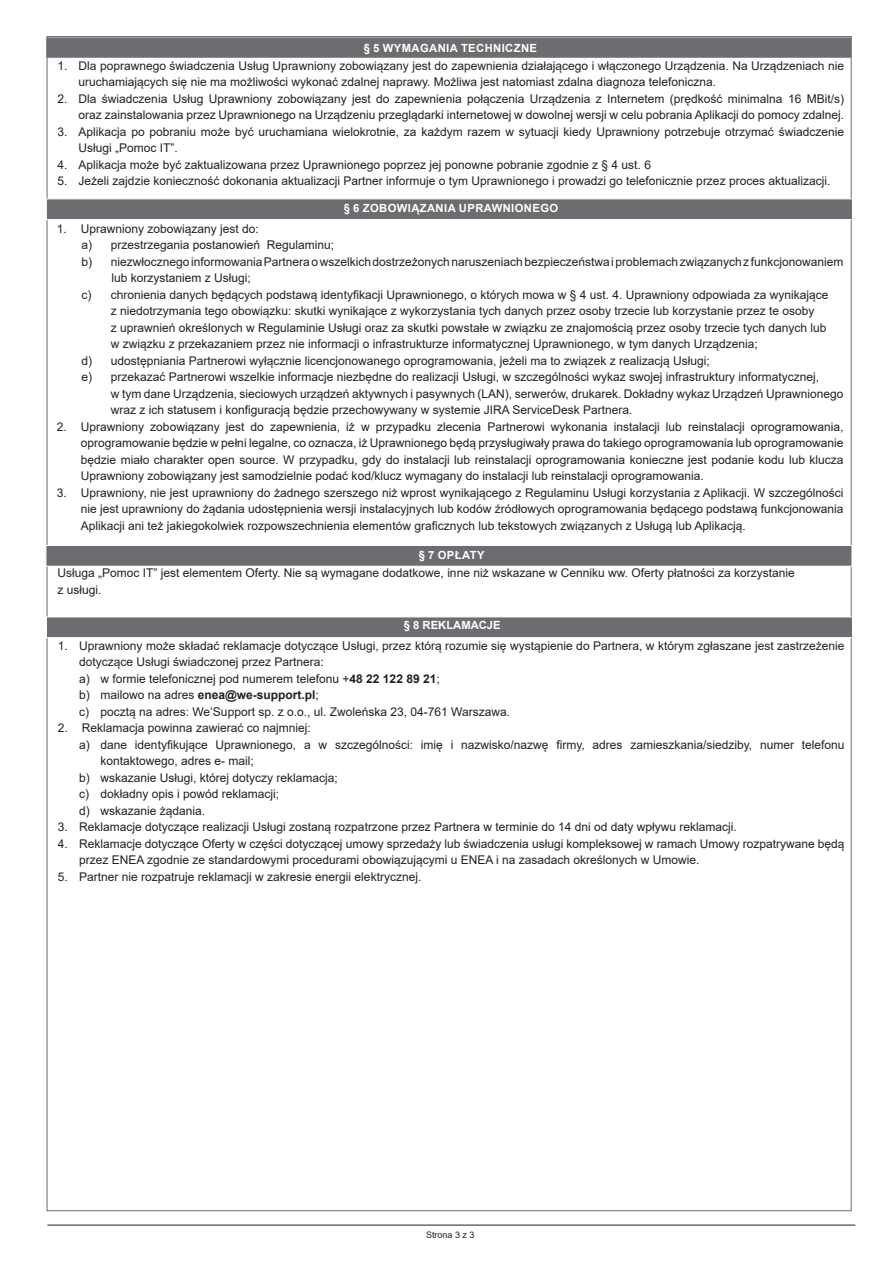
<style>
.page{position:relative;width:893px;height:1263px;background:#fff}
.page>*{position:absolute;margin:0;border:0;box-sizing:border-box;transform-origin:0 0}
.t1{font:12px/16.5px "Arial";color:#231f20}
.t2{font:700 11.25px "Arial";letter-spacing:.035em;color:#fff}
.t3{font:700 11.25px "Arial";color:#fff}
.t4{font:9px "Arial";color:#231f20}
.s1{font-weight:700}
</style>
<div class="page">
<div style="left:45px;top:37px;width:807px;height:22px;background:#6c6d70;border:1px solid #fff"></div>
<hr style="left:47px;top:1225px;width:808px;height:1px;background:#231f20">
<div style="left:46px;top:545px;width:806px;height:21px;background:#6c6d70;border:1px solid #fff"></div>
<div style="left:46px;top:616px;width:807px;height:22px;background:#6c6d70;border:1px solid #fff"></div>
<div style="left:46px;top:198px;width:807px;height:22px;background:#6c6d70;border:1px solid #fff"></div>
<p class="t2" style="left:364px;top:40px;width:175px">§ 5 WYMAGANIA TECHNICZNE</p>
<p class="t1" style="left:79px;top:57px;width:767px;text-indent:-21px">1. Dla poprawnego świadczenia Usług Uprawniony zobowiązany jest do zapewnienia działającego i włączonego Urządzenia. Na Urządzeniach nie uruchamiających się nie ma możliwości wykonać zdalnej naprawy. Możliwa jest natomiast zdalna diagnoza telefoniczna.</p>
<p class="t1" style="left:57px;top:90px;width:788px;text-align:right">2. Dla świadczenia Usług Uprawniony zobowiązany jest do zapewnienia połączenia Urządzenia z Internetem (prędkość minimalna 16 MBit/s) oraz zainstalowania przez Uprawnionego na Urządzeniu przeglądarki internetowej w dowolnej wersji w celu pobrania Aplikacji do pomocy zdalnej.</p>
<p class="t1" style="left:79px;top:123px;width:767px;text-indent:-21px">3. Aplikacja po pobraniu może być uruchamiana wielokrotnie, za każdym razem w sytuacji kiedy Uprawniony potrzebuje otrzymać świadczenie<br>Usługi „Pomoc IT”.</p>
<p class="t1" style="left:57px;top:156px;width:595px">4. Aplikacja może być zaktualizowana przez Uprawnionego poprzez jej ponowne pobranie zgodnie z § 4 ust. 6</p>
<p class="t1" style="left:57px;top:173px;width:774px">5. Jeżeli zajdzie konieczność dokonania aktualizacji Partner informuje o tym Uprawnionego i prowadzi go telefonicznie przez proces aktualizacji.</p>
<p class="t2" style="left:344px;top:200px;width:216px">§ 6 ZOBOWIĄZANIA UPRAWNIONEGO</p>
<p class="t1" style="left:57px;top:220px;width:204px">1. Uprawniony zobowiązany jest do:</p>
<p class="t1" style="left:81px;top:237px;width:254px">a) przestrzegania postanowień Regulaminu;</p>
<p class="t1" style="left:81px;top:253px;width:764px">b) niezwłocznegoinformowaniaPartneraowszelkichdostrzeżonychnaruszeniachbezpieczeństwaiproblemachzwiązanychz funkcjonowaniem</p>
<p class="t1" style="left:111px;top:270px;width:141px">lub korzystaniem z Usługi;</p>
<p class="t1" style="left:81px;top:286px;width:749px">c) chronienia danych będących podstawą identyfikacji Uprawnionego, o których mowa w § 4 ust. 4. Uprawniony odpowiada za wynikające</p>
<p class="t1" style="left:111px;top:303px;width:705px">z niedotrzymania tego obowiązku: skutki wynikające z wykorzystania tych danych przez osoby trzecie lub korzystanie przez te osoby</p>
<p class="t1" style="left:111px;top:319px;width:717px">z uprawnień określonych w Regulaminie Usługi oraz za skutki powstałe w związku ze znajomością przez osoby trzecie tych danych lub</p>
<p class="t1" style="left:111px;top:336px;width:648px">w związku z przekazaniem przez nie informacji o infrastrukturze informatycznej Uprawnionego, w tym danych Urządzenia;</p>
<p class="t1" style="left:81px;top:352px;width:630px">d) udostępniania Partnerowi wyłącznie licencjonowanego oprogramowania, jeżeli ma to związek z realizacją Usługi;</p>
<p class="t1" style="left:81px;top:369px;width:739px">e) przekazać Partnerowi wszelkie informacje niezbędne do realizacji Usługi, w szczególności wykaz swojej infrastruktury informatycznej,</p>
<p class="t1" style="left:111px;top:385px;width:734px">w tym dane Urządzenia, sieciowych urządzeń aktywnych i pasywnych (LAN), serwerów, drukarek. Dokładny wykaz Urządzeń Uprawnionego</p>
<p class="t1" style="left:111px;top:402px;width:523px">wraz z ich statusem i konfiguracją będzie przechowywany w systemie JIRA ServiceDesk Partnera.</p>
<p class="t1" style="left:81px;top:418px;width:764px;text-align:justify;text-indent:-24px">2. Uprawniony zobowiązany jest do zapewnienia, iż w przypadku zlecenia Partnerowi wykonania instalacji lub reinstalacji oprogramowania, oprogramowanie będzie w pełni legalne, co oznacza, iż Uprawnionego będą przysługiwały prawa do takiego oprogramowania lub oprogramowanie będzie miało charakter open source. W przypadku, gdy do instalacji lub reinstalacji oprogramowania konieczne jest podanie kodu lub klucza Uprawniony zobowiązany jest samodzielnie podać kod/klucz wymagany do instalacji lub reinstalacji oprogramowania.</p>
<p class="t1" style="left:81px;top:484px;width:764px;text-align:justify;text-indent:-24px">3. Uprawniony, nie jest uprawniony do żadnego szerszego niż wprost wynikającego z Regulaminu Usługi korzystania z Aplikacji. W szczególności nie jest uprawniony do żądania udostępnienia wersji instalacyjnych lub kodów źródłowych oprogramowania będącego podstawą funkcjonowania Aplikacji ani też jakiegokolwiek rozpowszechnienia elementów graficznych lub tekstowych związanych z Usługą lub Aplikacją.</p>
<p class="t2" style="left:419px;top:547px;width:67px">§ 7 OPŁATY</p>
<p class="t1" style="left:57px;top:564px;width:739px">Usługa „Pomoc IT” jest elementem Oferty. Nie są wymagane dodatkowe, inne niż wskazane w Cenniku ww. Oferty płatności za korzystanie z usługi.</p>
<p class="t3" style="left:404px;top:617px;width:98px">§ 8 REKLAMACJE</p>
<p class="t1" style="left:79px;top:637px;width:767px;text-indent:-21px">1. Uprawniony może składać reklamacje dotyczące Usługi, przez którą rozumie się wystąpienie do Partnera, w którym zgłaszane jest zastrzeżenie dotyczące Usługi świadczonej przez Partnera:<br>a) w formie telefonicznej pod numerem telefonu +<span class="s1">48 22 122 89 21</span>;<br>b) mailowo na adres <span class="s1">enea@we-support.pl</span>;<br>c) pocztą na adres: We’Support sp. z o.o., ul. Zwoleńska 23, 04-761 Warszawa.</p>
<p class="t1" style="left:58px;top:719px;width:254px">2. Reklamacja powinna zawierać co najmniej:</p>
<p class="t1" style="left:79px;top:736px;width:767px">a) dane identyfikujące Uprawnionego, a w szczególności: imię i nazwisko/nazwę firmy, adres zamieszkania/siedziby, numer telefonu</p>
<p class="t1" style="left:100px;top:752px;width:155px">kontaktowego, adres e- mail;</p>
<p class="t1" style="left:79px;top:769px;width:260px">b) wskazanie Usługi, której dotyczy reklamacja;</p>
<p class="t1" style="left:79px;top:785px;width:202px">c) dokładny opis i powód reklamacji;</p>
<p class="t1" style="left:79px;top:802px;width:127px">d) wskazanie żądania.</p>
<p class="t1" style="left:58px;top:818px;width:680px">3. Reklamacje dotyczące realizacji Usługi zostaną rozpatrzone przez Partnera w terminie do 14 dni od daty wpływu reklamacji.</p>
<p class="t1" style="left:79px;top:835px;width:767px;text-indent:-21px">4. Reklamacje dotyczące Oferty w części dotyczącej umowy sprzedaży lub świadczenia usługi kompleksowej w ramach Umowy rozpatrywane będą przez ENEA zgodnie ze standardowymi procedurami obowiązującymi u ENEA i na zasadach określonych w Umowie.</p>
<p class="t1" style="left:58px;top:868px;width:365px">5. Partner nie rozpatruje reklamacji w zakresie energii elektrycznej.</p>
<p class="t4" style="left:426px;top:1228px;width:50px">Strona 3 z 3</p>
</div>
